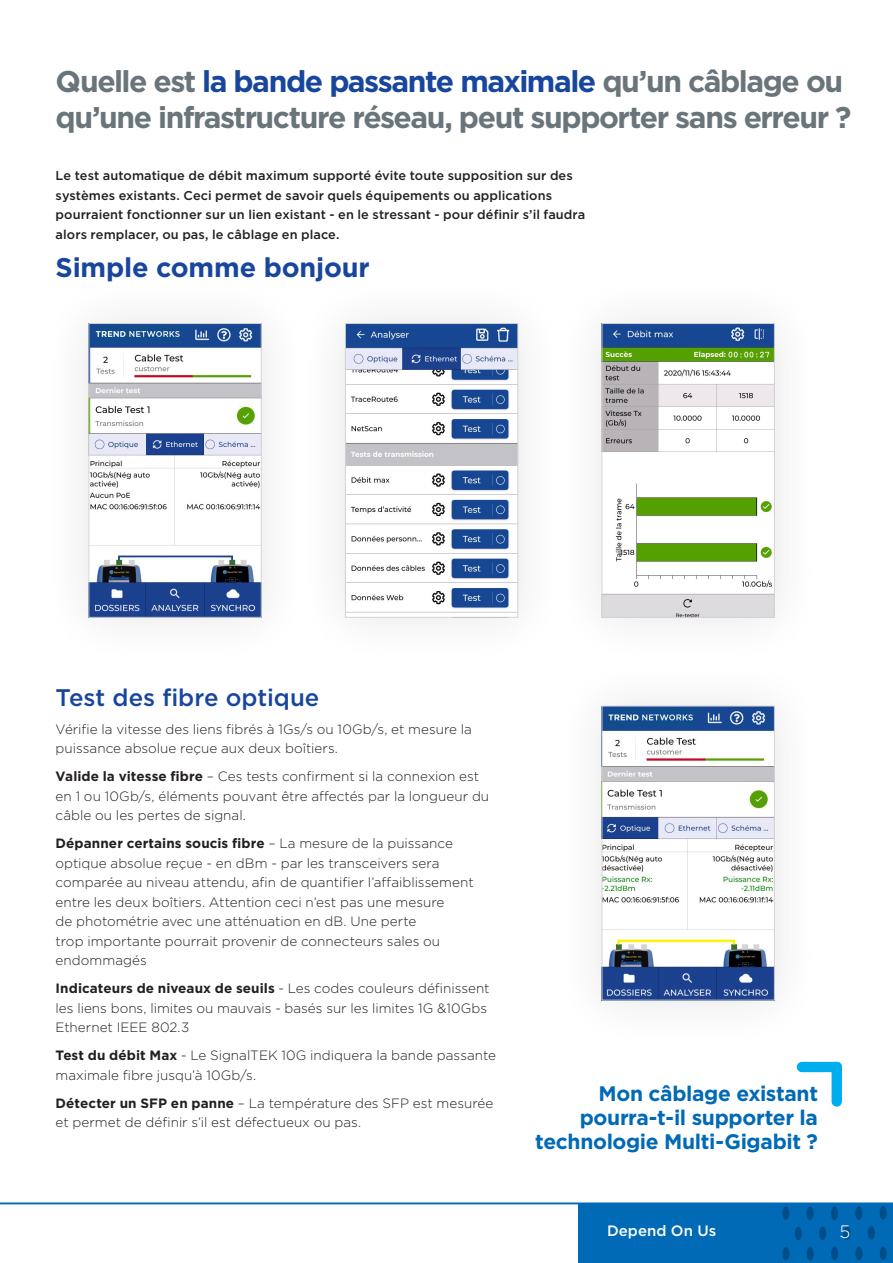
<style>
.page{position:relative;width:893px;height:1263px;background:#fff}
.page>*{position:absolute;margin:0;border:0;box-sizing:border-box;transform-origin:0 0}
.t1{font:700 30px/36px "Gotham";letter-spacing:-.05em;color:#6a757b}
.Body{font:700 27px "Gotham";letter-spacing:-.01em;color:#18469d}
.t2{font:500 24px "Gotham";color:#18469d}
.t3{font:700 21px/24px "Gotham";letter-spacing:-.015em;color:#016ab6;text-align:right}
.t4{font:300 18px "Gotham";color:#fff}
.t5{font:500 15px "Gotham";color:#fff}
.Body-2{font:300 13.5px/19.5px "Gotham";color:#231f20}
.Body-3{font:500 12.75px/19.5px "Gotham";letter-spacing:.005em;color:#231f20}
.s1{color:#18469d}
.s2{font-weight:700}
</style>
<div class="page">
<img style="left:90px;top:325px;width:170px;height:291px">
<div style="left:88px;top:323px;width:174px;height:295px;border:1px solid #d1d2d4"></div>
<img style="left:347px;top:325px;width:169px;height:288px">
<div style="left:345px;top:323px;width:173px;height:295px;border:1px solid #d1d2d4"></div>
<img style="left:604px;top:325px;width:169px;height:291px">
<div style="left:602px;top:323px;width:173px;height:295px;border:1px solid #d1d2d4"></div>
<img style="left:604px;top:708px;width:169px;height:290px">
<div style="left:602px;top:706px;width:173px;height:294px;border:1px solid #d1d2d4"></div>
<div style="left:831px;top:1062px;width:11px;height:45px;background:#00aeef;border-radius:5px"></div>
<div style="left:797px;top:1062px;width:45px;height:10px;background:#00aeef;border-radius:5px"></div>
<div style="left:578px;top:1203px;width:315px;height:60px;background:#016ab6"></div>
<div style="left:782px;top:1247px;width:7px;height:13px;background:#004e89;border-radius:50%"></div>
<div style="left:782px;top:1206px;width:7px;height:14px;background:#004e89;border-radius:50%"></div>
<div style="left:795px;top:1226px;width:7px;height:14px;background:#004e89;border-radius:50%"></div>
<div style="left:807px;top:1247px;width:7px;height:13px;background:#004e89;border-radius:50%"></div>
<div style="left:819px;top:1226px;width:7px;height:14px;background:#004e89;border-radius:50%"></div>
<div style="left:831px;top:1247px;width:7px;height:13px;background:#004e89;border-radius:50%"></div>
<div style="left:843px;top:1226px;width:8px;height:14px;background:#004e89;border-radius:50%"></div>
<div style="left:855px;top:1247px;width:7px;height:13px;background:#004e89;border-radius:50%"></div>
<div style="left:807px;top:1206px;width:7px;height:14px;background:#004e89;border-radius:50%"></div>
<div style="left:831px;top:1206px;width:7px;height:14px;background:#004e89;border-radius:50%"></div>
<div style="left:855px;top:1206px;width:7px;height:14px;background:#004e89;border-radius:50%"></div>
<div style="left:868px;top:1226px;width:7px;height:14px;background:#004e89;border-radius:50%"></div>
<div style="left:880px;top:1246px;width:7px;height:14px;background:#004e89;border-radius:50%"></div>
<div style="left:879px;top:1206px;width:8px;height:14px;background:#004e89;border-radius:50%"></div>
<hr style="left:0;top:1203px;width:893px;height:1px;background:#016ab6">
<h2 class="t1" style="left:56px;top:63px;width:797px">Quelle est <span class="s1">la bande passante maximale</span> qu’un câblage ou qu’une infrastructure réseau, peut supporter sans erreur ?</h2>
<p class="Body-3" style="left:56px;top:166px;width:531px">Le test automatique de débit maximum supporté évite toute supposition sur des systèmes existants. Ceci permet de savoir quels équipements ou applications pourraient fonctionner sur un lien existant - en le stressant - pour définir s’il faudra alors remplacer, ou pas, le câblage en place.</p>
<p class="Body" style="left:56px;top:249px;width:316px">Simple comme bonjour</p>
<p class="t2" style="left:56px;top:682px;width:265px">Test des fibre optique</p>
<p class="Body-2" style="left:56px;top:719px;width:418px">Vérifie la vitesse des liens fibrés à 1Gs/s ou 10Gb/s, et mesure la puissance absolue reçue aux deux boîtiers.</p>
<p class="Body-2" style="left:56px;top:766px;width:435px"><span class="s2">Valide la vitesse fibre</span> – Ces tests confirment si la connexion est en 1 ou 10Gb/s, éléments pouvant être affectés par la longueur du câble ou les pertes de signal.</p>
<p class="Body-2" style="left:56px;top:833px;width:420px"><span class="s2">Dépanner certains soucis fibre</span> – La mesure de la puissance optique absolue reçue - en dBm - par les transceivers sera comparée au niveau attendu, afin de quantifier l’affaiblissement entre les deux boîtiers. Attention ceci n’est pas une mesure<br>de photométrie avec une atténuation en dB. Une perte<br>trop importante pourrait provenir de connecteurs sales ou endommagés</p>
<p class="Body-2" style="left:56px;top:978px;width:435px"><span class="s2">Indicateurs de niveaux de seuils</span> - Les codes couleurs définissent les liens bons, limites ou mauvais - basés sur les limites 1G &amp;10Gbs<br>Ethernet IEEE 802.3</p>
<p class="Body-2" style="left:56px;top:1045px;width:442px"><span class="s2">Test du débit Max</span> - Le SignalTEK 10G indiquera la bande passante maximale fibre jusqu’à 10Gb/s.</p>
<p class="Body-2" style="left:56px;top:1093px;width:439px"><span class="s2">Détecter un SFP en panne</span> – La température des SFP est mesurée et permet de définir s’il est défectueux ou pas.</p>
<h2 class="t3" style="left:535px;top:1081px;width:284px">Mon câblage existant pourra-t-il supporter la technologie Multi-Gigabit ?</h2>
<p class="t5" style="left:607px;top:1220px;width:111px">Depend On Us</p>
<h3 class="t4" style="left:840px;top:1220px;width:12px">5</h3>
</div>
